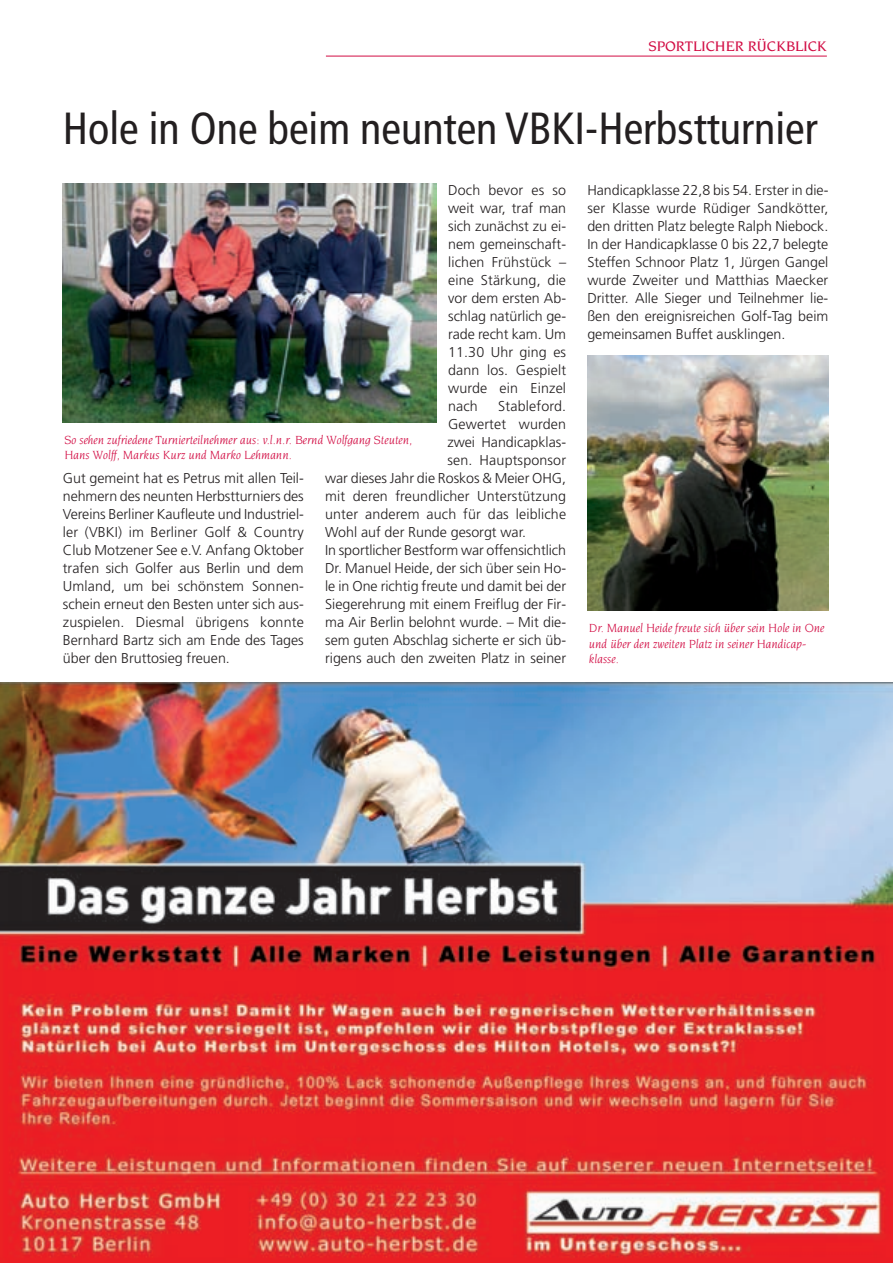
<style>
.page{position:relative;width:893px;height:1263px;background:#fff}
.page>*{position:absolute;margin:0;border:0;box-sizing:border-box;transform-origin:0 0}
.t1{font:condensed 45px "Frutiger";color:#231f20}
.t2{font:500 15px "Novarese";color:#d20d44}
.t3{font:300 14.25px/18px "Frutiger";color:#231f20;text-align:justify}
.t4{font:italic 12.75px/15.3px "Novarese";color:#d20d44}
</style>
<div class="page">
<img style="left:0;top:55px;width:893px;height:1208px">
<p class="t2" style="left:648px;top:41px;width:180px">SPORTLICHER RÜCKBLICK</p>
<h1 class="t1" style="left:63px;top:111px;width:756px">Hole in One beim neunten VBKI-Herbstturnier</h1>
<p class="t3" style="left:448px;top:182px;width:119px">Doch bevor es so weit war, traf man sich zunächst zu ei&shy;nem gemeinschaft&shy;lichen Frühstück – eine Stärkung, die vor dem ersten Ab&shy;schlag natürlich ge&shy;rade recht kam. Um 11.30 Uhr ging es dann los. Gespielt wurde ein Einzel nach</p>
<p class="t3" style="left:498px;top:398px;width:69px">Stableford.</p>
<p class="t3" style="left:448px;top:416px;width:119px">Gewertet wurden</p>
<p class="t3" style="left:447px;top:434px;width:120px">zwei Handicapklas-</p>
<p class="t3" style="left:447px;top:452px;width:120px">sen. Hauptsponsor</p>
<p class="t3" style="left:325px;top:470px;width:242px">war dieses Jahr die Roskos &amp; Meier OHG,</p>
<p class="t3" style="left:325px;top:488px;width:242px">mit deren freundlicher Unterstützung</p>
<p class="t3" style="left:325px;top:506px;width:242px">unter anderem auch für das leibliche</p>
<p class="t3" style="left:325px;top:524px;width:202px">Wohl auf der Runde gesorgt war.</p>
<p class="t3" style="left:325px;top:542px;width:242px">In sportlicher Bestform war offensichtlich</p>
<p class="t3" style="left:325px;top:560px;width:242px">Dr. Manuel Heide, der sich über sein Ho-</p>
<p class="t3" style="left:325px;top:578px;width:242px">le in One richtig freute und damit bei der</p>
<p class="t3" style="left:325px;top:596px;width:242px">Siegerehrung mit einem Freiflug der Fir-</p>
<p class="t3" style="left:325px;top:614px;width:242px">ma Air Berlin belohnt wurde. – Mit die-</p>
<p class="t3" style="left:325px;top:632px;width:242px">sem guten Abschlag sicherte er sich üb-</p>
<p class="t3" style="left:325px;top:650px;width:242px">rigens auch den zweiten Platz in seiner</p>
<p class="t4" style="left:64px;top:433px;width:349px">So sehen zufriedene Turnierteilnehmer aus: v.l.n.r. Bernd Wolfgang Steuten,<br>Hans Wolff, Markus Kurz und Marko Lehmann.</p>
<p class="t3" style="left:63px;top:470px;width:242px">Gut gemeint hat es Petrus mit allen Teil&shy;nehmern des neunten Herbstturniers des Vereins Berliner Kaufleute und Industriel&shy;ler (VBKI) im Berliner Golf &amp; Country Club Motzener See e.V. Anfang Oktober trafen sich Golfer aus Berlin und dem Umland, um bei schönstem Sonnen&shy;schein erneut den Besten unter sich aus&shy;zuspielen. Diesmal übrigens konnte Bernhard Bartz sich am Ende des Tages über den Bruttosieg freuen.</p>
<p class="t3" style="left:587px;top:182px;width:242px">Handicapklasse 22,8 bis 54. Erster in die&shy;ser Klasse wurde Rüdiger Sandkötter, den dritten Platz belegte Ralph Niebock.<br>In der Handicapklasse 0 bis 22,7 belegte Steffen Schnoor Platz 1, Jürgen Gangel wurde Zweiter und Matthias Maecker Dritter. Alle Sieger und Teilnehmer lie&shy;ßen den ereignisreichen Golf-Tag beim gemeinsamen Buffet ausklingen.</p>
<p class="t4" style="left:589px;top:621px;width:237px">Dr. Manuel Heide freute sich über sein Hole in One und über den zweiten Platz in seiner Handicap&shy;klasse.</p>
</div>
